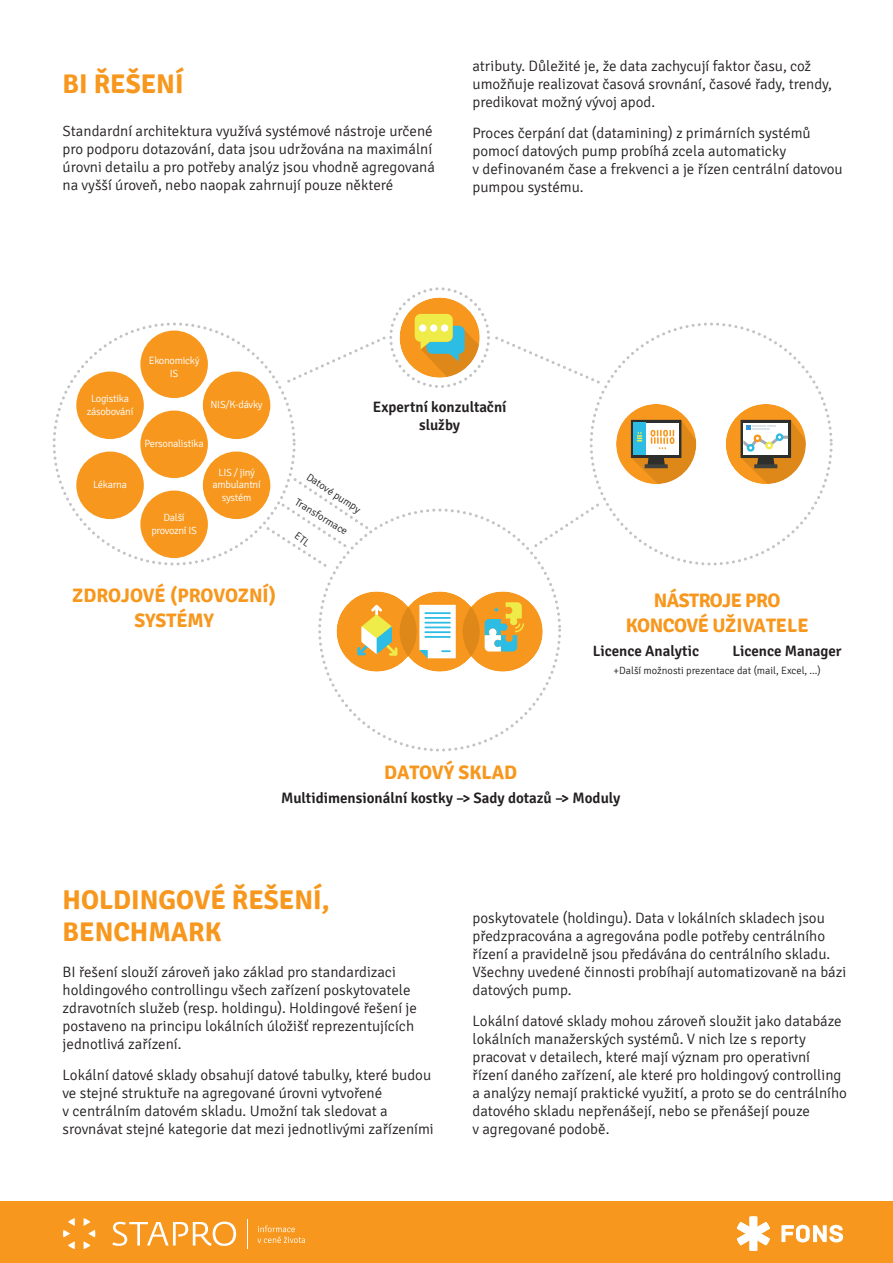
<style>
.page{position:relative;width:893px;height:1263px;background:#fff}
.page>*{position:absolute;margin:0;border:0;box-sizing:border-box;transform-origin:0 0}
.t1{font:700 27px/31.5px "Signika";color:#f7971d}
.t2{font:700 19.5px/24.8px "Signika";letter-spacing:-.01em;color:#f7971d;text-align:center}
.t3{font:300 15px/18px "Signika";color:#231f20}
.t4{font:600 15px/18px "Signika";color:#231f20;text-align:center}
.t5{font:300 10.5px/12.6px "Signika";letter-spacing:-.025em;color:#fff;text-align:center}
.t6{font:300 10.5px "Signika";color:#231f20}
</style>
<div class="page">
<div style="left:0;top:1202px;width:893px;height:61px;background:#f7971d"></div>
<svg style="left:781px;top:1225px;width:62px;height:17px"></svg>
<svg style="left:737px;top:1216px;width:33px;height:35px"></svg>
<svg style="left:112px;top:1221px;width:124px;height:25px"></svg>
<svg style="left:84px;top:1218px;width:11px;height:31px"></svg>
<svg style="left:63px;top:1218px;width:12px;height:31px"></svg>
<svg style="left:258px;top:1225px;width:47px;height:18px"></svg>
<svg style="left:247px;top:1219px;width:1px;height:29px"></svg>
<div style="left:726px;top:404px;width:80px;height:80px;background:#f7971d;border-radius:50%"></div>
<div style="left:740px;top:420px;width:51px;height:38px;background:#9d6824"></div>
<svg style="left:741px;top:420px;width:65px;height:64px"></svg>
<div style="left:616px;top:404px;width:80px;height:80px;background:#f7971d;border-radius:50%"></div>
<svg style="left:631px;top:420px;width:65px;height:64px"></svg>
<div style="left:337px;top:591px;width:80px;height:81px;background:#f7971d;border-radius:50%"></div>
<svg style="left:357px;top:605px;width:40px;height:51px"></svg>
<div style="left:463px;top:591px;width:80px;height:81px;background:#f7971d;border-radius:50%"></div>
<svg style="left:485px;top:602px;width:39px;height:50px"></svg>
<div style="left:400px;top:591px;width:80px;height:81px;background:#f7971d;border-radius:50%"></div>
<svg style="left:419px;top:605px;width:37px;height:53px;background:#dbf0f2"></svg>
<svg style="left:463px;top:607px;width:17px;height:49px"></svg>
<svg style="left:400px;top:607px;width:17px;height:49px"></svg>
<div style="left:203px;top:452px;width:67px;height:67px;background:#f7971d;border-radius:50%"></div>
<div style="left:203px;top:371px;width:67px;height:68px;background:#f7971d;border-radius:50%"></div>
<div style="left:76px;top:452px;width:68px;height:67px;background:#f7971d;border-radius:50%"></div>
<div style="left:76px;top:371px;width:68px;height:68px;background:#f7971d;border-radius:50%"></div>
<div style="left:140px;top:410px;width:68px;height:68px;background:#f7971d;border-radius:50%"></div>
<div style="left:140px;top:490px;width:68px;height:68px;background:#f7971d;border-radius:50%"></div>
<div style="left:140px;top:331px;width:68px;height:67px;background:#f7971d;border-radius:50%"></div>
<svg style="left:534px;top:503px;width:65px;height:44px"></svg>
<svg style="left:287px;top:336px;width:99px;height:47px"></svg>
<svg style="left:495px;top:336px;width:110px;height:51px"></svg>
<div style="left:400px;top:298px;width:80px;height:80px;background:#f7971d;border-radius:50%"></div>
<svg style="left:421px;top:326px;width:59px;height:52px"></svg>
<div style="left:415px;top:314px;width:38px;height:28px;background:#efeb49;border-radius:6px"></div>
<div style="left:419px;top:324px;width:7px;height:8px;background:#fff;border-radius:50%"></div>
<div style="left:430px;top:324px;width:7px;height:8px;background:#fff;border-radius:50%"></div>
<div style="left:441px;top:324px;width:7px;height:8px;background:#fff;border-radius:50%"></div>
<div style="left:389px;top:287px;width:101px;height:101px;border:3px dashed #c2c3c6;border-radius:50%"></div>
<svg style="left:264px;top:475px;width:108px;height:98px"></svg>
<h1 class="t1" style="left:63px;top:68px;width:123px">BI ŘEŠENÍ</h1>
<p class="t3" style="left:63px;top:123px;width:374px">Standardní architektura využívá systémové nástroje určené pro podporu dotazování, data jsou udržována na maximální úrovni detailu a pro potřeby analýz jsou vhodně agregovaná na vyšší úroveň, nebo naopak zahrnují pouze některé</p>
<p class="t3" style="left:473px;top:57px;width:361px">atributy. Důležité je, že data zachycují faktor času, což umožňuje realizovat časová srovnání, časové řady, trendy, predikovat možný vývoj apod.</p>
<p class="t3" style="left:473px;top:124px;width:372px">Proces čerpání dat (datamining) z primárních systémů pomocí datových pump probíhá zcela automaticky<br>v definovaném čase a frekvenci a je řízen centrální datovou pumpou systému.</p>
<p class="t5" style="left:149px;top:355px;width:52px">Ekonomický<br>IS</p>
<p class="t5" style="left:87px;top:393px;width:48px">Logistika zásobování</p>
<p class="t5" style="left:93px;top:479px;width:35px">Lékarna</p>
<p class="t5" style="left:211px;top:399px;width:54px">NIS/K-dávky</p>
<p class="t5" style="left:145px;top:438px;width:61px">Personalistika</p>
<p class="t5" style="left:151px;top:512px;width:47px">Další provozní IS</p>
<p class="t5" style="left:212px;top:466px;width:50px">LIS / jiný ambulantní systém</p>
<p class="t4" style="left:373px;top:398px;width:135px">Expertní konzultační služby</p>
<p class="t6" style="left:311px;top:471px;width:64px;rotate:33deg">Datové pumpy</p>
<p class="t6" style="left:299px;top:496px;width:61px;rotate:32deg">Transformace</p>
<h2 class="t2" style="left:72px;top:583px;width:205px">ZDROJOVÉ (PROVOZNÍ)<br>SYSTÉMY</h2>
<h2 class="t2" style="left:626px;top:588px;width:184px">NÁSTROJE PRO<br>KONCOVÉ UŽIVATELE</h2>
<p class="t4" style="left:593px;top:642px;width:108px">Licence Analytic</p>
<p class="t4" style="left:732px;top:642px;width:111px">Licence Manager</p>
<p class="t6" style="left:614px;top:665px;width:209px">+Další možnosti prezentace dat (mail, Excel, ...)</p>
<h2 class="t2" style="left:384px;top:760px;width:134px">DATOVÝ SKLAD</h2>
<p class="t4" style="left:281px;top:789px;width:341px">Multidimensionální kostky –&gt; Sady dotazů –&gt; Moduly</p>
<h1 class="t1" style="left:63px;top:884px;width:269px">HOLDINGOVÉ ŘEŠENÍ,<br>BENCHMARK</h1>
<p class="t3" style="left:63px;top:963px;width:356px">BI řešení slouží zároveň jako základ pro standardizaci holdingového controllingu všech zařízení poskytovatele zdravotních služeb (resp. holdingu). Holdingové řešení je postaveno na principu lokálních úložišť reprezentujících jednotlivá zařízení.</p>
<p class="t3" style="left:63px;top:1066px;width:373px">Lokální datové sklady obsahují datové tabulky, které budou ve stejné struktuře na agregované úrovni vytvořené<br>v centrálním datovém skladu. Umožní tak sledovat a srovnávat stejné kategorie dat mezi jednotlivými zařízeními</p>
<p class="t3" style="left:473px;top:909px;width:375px">poskytovatele (holdingu). Data v lokálních skladech jsou předzpracována a agregována podle potřeby centrálního řízení a pravidelně jsou předávána do centrálního skladu.<br>Všechny uvedené činnosti probíhají automatizovaně na bázi datových pump.</p>
<p class="t3" style="left:473px;top:1012px;width:376px">Lokální datové sklady mohou zároveň sloužit jako databáze lokálních manažerských systémů. V nich lze s reporty pracovat v detailech, které mají význam pro operativní řízení daného zařízení, ale které pro holdingový controlling a analýzy nemají praktické využití, a proto se do centrálního datového skladu nepřenášejí, nebo se přenášejí pouze<br>v agregované podobě.</p>
</div>
